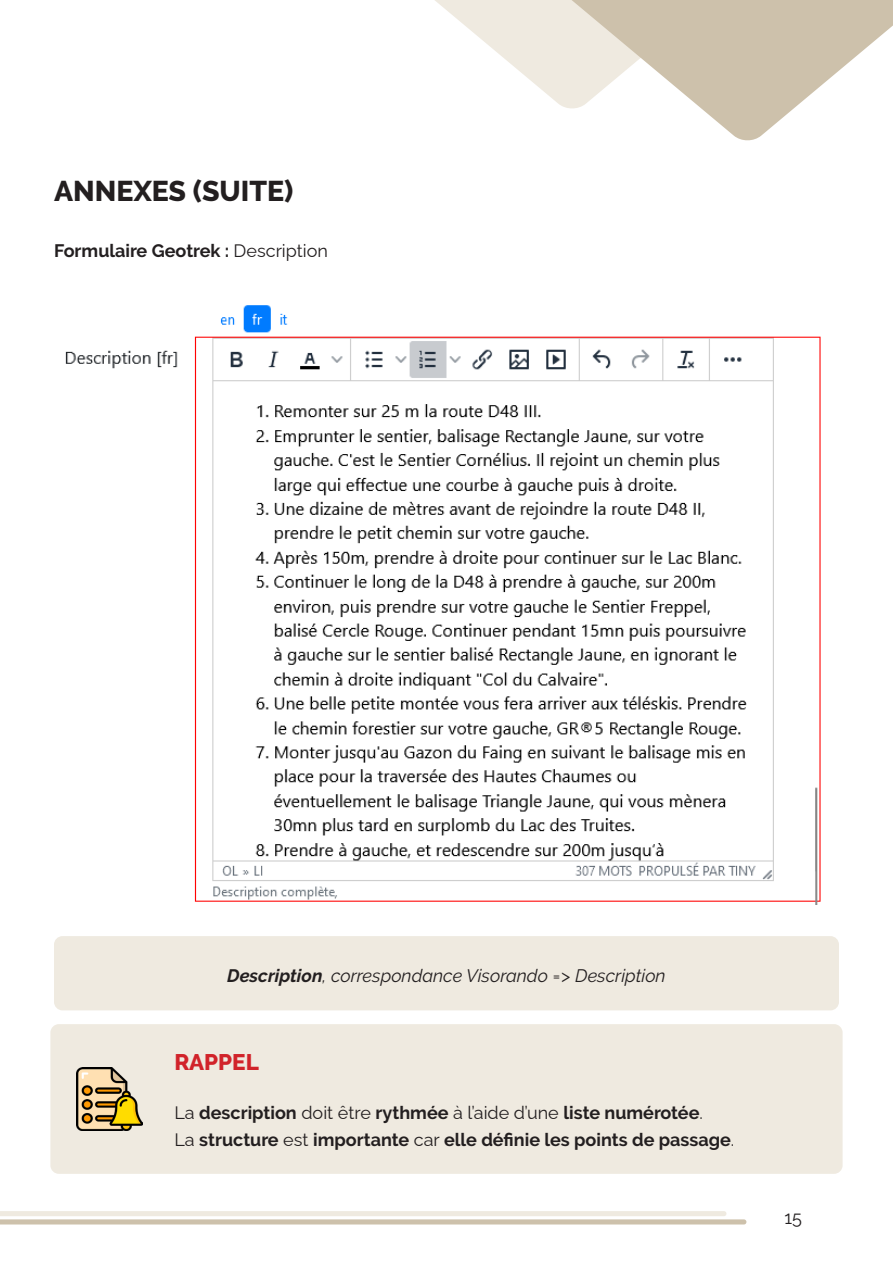
<style>
.page{position:relative;width:893px;height:1263px;background:#fff}
.page>*{position:absolute;margin:0;border:0;box-sizing:border-box;transform-origin:0 0}
.gros_titre{font:800 28.5px "Raleway";color:#231f20}
.sous_titre{font:800 22.5px "Raleway";color:#d1232a}
.t1{font:700 18px "Raleway";color:#231f20}
.t2{font:italic 18px "Raleway";color:#231f20}
.t3{font:18px "Raleway";color:#231f20}
.s1{font-weight:400}
.s2{font-weight:700}
</style>
<div class="page">
<svg style="left:435px;top:0;width:117px;height:98px"></svg>
<svg style="left:552px;top:0;width:341px;height:141px;fill:#cdc1ab"></svg>
<svg style="left:0;top:1211px;width:746px;height:13px"></svg>
<div style="left:54px;top:936px;width:785px;height:74px;background:#efeae0;border-radius:9px"></div>
<img style="left:65px;top:305px;width:756px;height:599px">
<div style="left:50px;top:1024px;width:793px;height:150px;background:#efeae0;border-radius:9px"></div>
<img style="left:77px;top:1067px;width:65px;height:64px">
<p class="gros_titre" style="left:54px;top:175px;width:241px">ANNEXES (SUITE)</p>
<p class="t1" style="left:54px;top:240px;width:276px">Formulaire Geotrek : <span class="s1">Description</span></p>
<p class="t2" style="left:227px;top:965px;width:440px"><span class="s2">Description</span>, correspondance Visorando =&gt; Description</p>
<p class="sous_titre" style="left:174px;top:1049px;width:86px">RAPPEL</p>
<p class="t1" style="left:174px;top:1102px;width:530px"><span class="s1">La</span> description <span class="s1">doit être</span> rythmée <span class="s1">à l’aide d’une</span> liste numérotée<span class="s1">.</span></p>
<p class="t1" style="left:174px;top:1129px;width:561px"><span class="s1">La</span> structure <span class="s1">est</span> importante <span class="s1">car</span> elle définie les points de passage<span class="s1">.</span></p>
<p class="t3" style="left:784px;top:1203px;width:19px">15</p>
</div>
